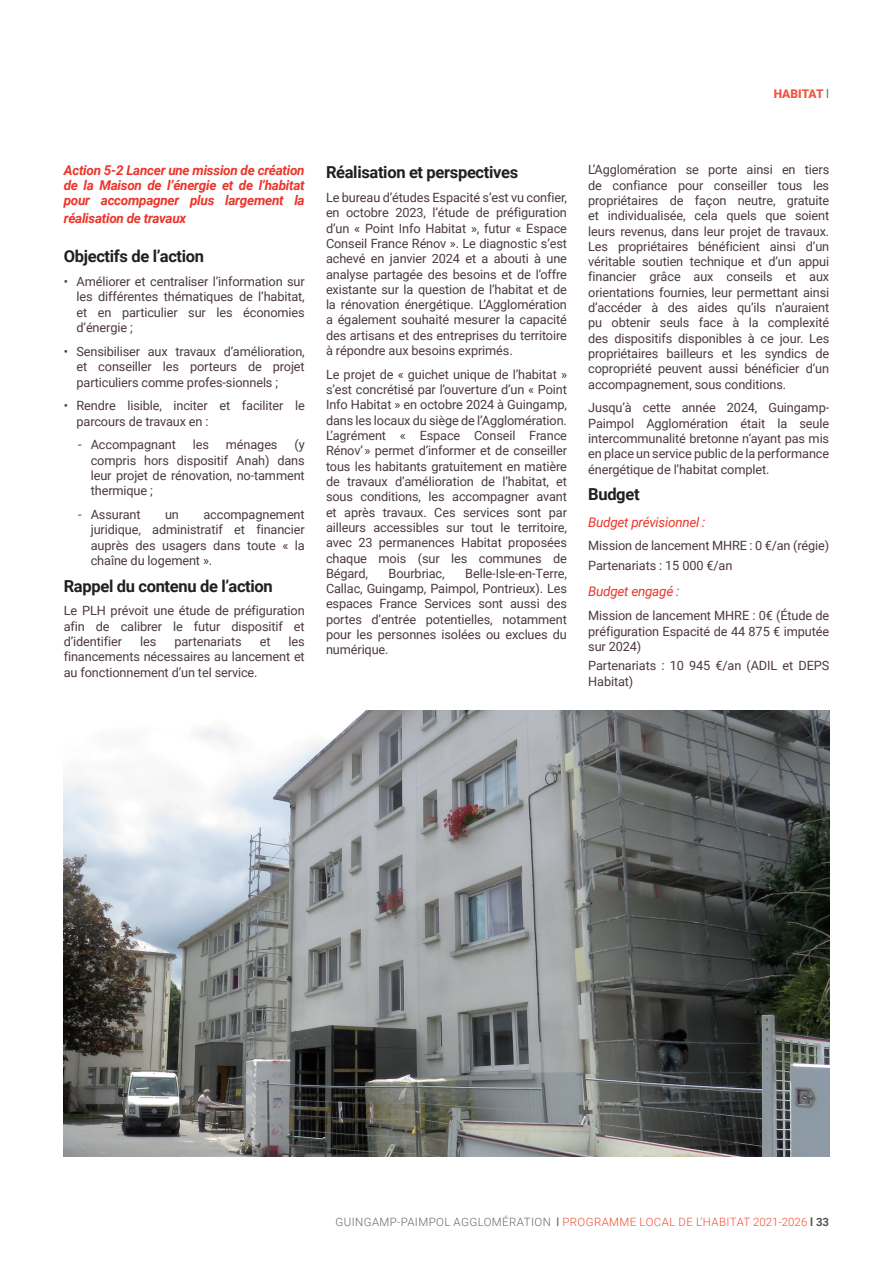
<style>
.page{position:relative;width:893px;height:1263px;background:#fff}
.page>*{position:absolute;margin:0;border:0;box-sizing:border-box;transform-origin:0 0}
.t1{font:700 16.5px "Roboto";letter-spacing:-.02em;color:#231f20}
.t2{font:italic 700 13.5px/15px "Roboto";letter-spacing:-.02em;color:#ec352a;text-align:justify}
.t3{font:italic 13.5px "Roboto";letter-spacing:-.02em;color:#ec352a}
.t4{font:12.75px/15.3px "Roboto";letter-spacing:-.01em;color:#4c3942;text-align:justify}
.t5{font:900 12px "Roboto";color:#f05744}
.t6{font:300 11.55px "Roboto";letter-spacing:.035em;color:#ef4e32}
.s1{font-weight:400;color:#69696c}
.s2{color:#69696c}
.s3{font-weight:400;color:#57585a}
.s4{font-weight:700;color:#57585a}
</style>
<div class="page">
<img style="left:64px;top:710px;width:765px;height:447px">
<p class="t5" style="left:774px;top:85px;width:57px">HABITAT <span class="s1">l</span></p>
<p class="t2" style="left:64px;top:162px;width:242px">Action 5-2 Lancer une mission de création de la Maison de l’énergie et de l’habitat pour accompagner plus largement la</p>
<p class="t2" style="left:64px;top:210px;width:124px">réalisation de travaux</p>
<p class="t1" style="left:64px;top:245px;width:142px">Objectifs de l’action</p>
<p class="t4" style="left:77px;top:273px;width:230px;text-indent:-13px">• Améliorer et centraliser l’information sur les différentes thématiques de l’habitat, et en particulier sur les économies d’énergie ;</p>
<p class="t4" style="left:77px;top:343px;width:230px;text-indent:-13px">• Sensibiliser aux travaux d’amélioration, et conseiller les porteurs de projet particuliers comme profes-sionnels ;</p>
<p class="t4" style="left:77px;top:398px;width:230px;text-indent:-13px">• Rendre lisible, inciter et faciliter le parcours de travaux en :</p>
<p class="t4" style="left:78px;top:437px;width:99px">- Accompagnant</p>
<p class="t4" style="left:193px;top:437px;width:18px">les</p>
<p class="t4" style="left:226px;top:437px;width:53px">ménages</p>
<p class="t4" style="left:91px;top:437px;width:215px;text-indent:204px">(y compris hors dispositif Anah) dans leur projet de rénovation, no-tamment thermique ;</p>
<p class="t4" style="left:78px;top:506px;width:64px">- Assurant</p>
<p class="t4" style="left:165px;top:506px;width:15px">un</p>
<p class="t4" style="left:91px;top:506px;width:215px;text-indent:113px">accompagnement juridique, administratif et financier auprès des usagers dans toute « la chaîne du logement ».</p>
<p class="t1" style="left:64px;top:574px;width:211px">Rappel du contenu de l’action</p>
<p class="t4" style="left:64px;top:603px;width:242px">Le PLH prévoit une étude de préfiguration afin de calibrer le futur dispositif et d’identifier</p>
<p class="t4" style="left:64px;top:633px;width:243px;text-indent:225px">les financements nécessaires au lancement et au fonctionnement d’un tel service.</p>
<p class="t4" style="left:140px;top:633px;width:18px">les</p>
<p class="t4" style="left:174px;top:633px;width:69px">partenariats</p>
<p class="t4" style="left:260px;top:633px;width:12px">et</p>
<p class="t1" style="left:326px;top:161px;width:194px">Réalisation et perspectives</p>
<p class="t4" style="left:326px;top:189px;width:243px">Le bureau d’études Espacité s’est vu confier, en octobre 2023, l’étude de préfiguration d’un « Point Info Habitat », futur « Espace Conseil France Rénov ». Le diagnostic s’est achevé en janvier 2024 et a abouti à une analyse partagée des besoins et de l’offre existante sur la question de l’habitat et de la rénovation énergétique. L’Agglomération a également souhaité mesurer la capacité des artisans et des entreprises du territoire à répondre aux besoins exprimés.</p>
<p class="t4" style="left:326px;top:366px;width:243px">Le projet de « guichet unique de l’habitat » s’est concrétisé par l’ouverture d’un « Point Info Habitat » en octobre 2024 à Guingamp, dans les locaux du siège de l’Agglomération.<br>L’agrément « Espace Conseil France Rénov’ » permet d’informer et de conseiller tous les habitants gratuitement en matière de travaux d’amélioration de l’habitat, et sous conditions, les accompagner avant et après travaux. Ces services sont par ailleurs accessibles sur tout le territoire, avec 23 permanences Habitat proposées chaque mois (sur les communes de Bégard,</p>
<p class="t4" style="left:326px;top:565px;width:242px;text-indent:139px">Belle-Isle-en-Terre, Callac, Guingamp, Paimpol, Pontrieux). Les espaces France Services sont aussi des portes d’entrée potentielles, notamment pour les personnes isolées ou exclues du numérique.</p>
<p class="t4" style="left:389px;top:565px;width:58px">Bourbriac,</p>
<p class="t4" style="left:588px;top:162px;width:243px">L’Agglomération se porte ainsi en tiers de confiance pour conseiller tous les propriétaires de façon neutre, gratuite et individualisée, cela quels que soient leurs revenus, dans leur projet de travaux.<br>Les propriétaires bénéficient ainsi d’un véritable soutien technique et d’un appui financier grâce aux conseils et aux orientations fournies, leur permettant ainsi d’accéder à des aides qu’ils n’auraient pu obtenir seuls face à la complexité des dispositifs disponibles à ce jour. Les propriétaires bailleurs et les syndics de copropriété peuvent aussi bénéficier d’un accompagnement, sous conditions.</p>
<p class="t4" style="left:588px;top:400px;width:242px">Jusqu’à cette année 2024, Guingamp-Paimpol Agglomération était la seule intercommunalité bretonne n’ayant pas mis en place un service public de la performance énergétique de l’habitat complet.</p>
<p class="t1" style="left:588px;top:483px;width:53px">Budget</p>
<p class="t3" style="left:588px;top:512px;width:119px">Budget prévisionnel :</p>
<p class="t4" style="left:588px;top:536px;width:242px;line-height:19.5px">Mission de lancement MHRE : 0 €/an (régie)<br>Partenariats : 15 000 €/an</p>
<p class="t3" style="left:588px;top:582px;width:93px">Budget engagé :</p>
<p class="t4" style="left:588px;top:608px;width:243px">Mission de lancement MHRE : 0€ (Étude de préfiguration Espacité de 44 875 € imputée sur 2024)</p>
<p class="t4" style="left:588px;top:658px;width:242px">Partenariats : 10 945 €/an (ADIL et DEPS<br>Habitat)</p>
<p class="t6" style="left:336px;top:1214px;width:495px"><span class="s2">GUINGAMP-PAIMPOL AGGLOMÉRATION</span> <span class="s3">l</span> PROGRAMME LOCAL DE L’HABITAT 2021-2026 <span class="s4">l 33</span></p>
</div>
